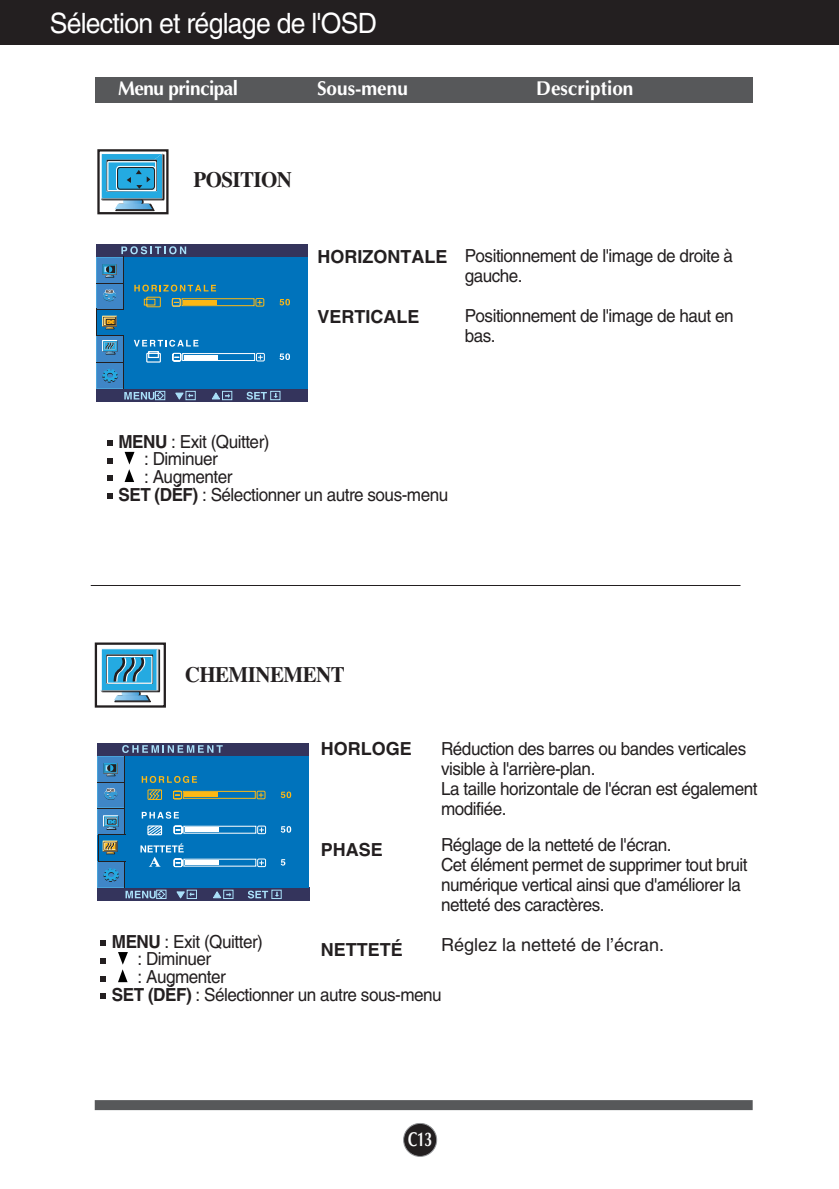
<style>
.page{position:relative;width:839px;height:1189px;background:#fff}
.page>*{position:absolute;margin:0;border:0;box-sizing:border-box;transform-origin:0 0}
.t1{font:28px "Helvetica";letter-spacing:-.03em;color:#fff;scale:.95 1}
.t2{font:700 22px "Times";letter-spacing:-.025em;color:#231f20;scale:.95 1}
.t3{font:700 20px "Optima";color:#fff;scale:.95 1}
.t4{font:700 20px "Optima";letter-spacing:-.03em;color:#fff;scale:.95 1}
.t5{font:700 20px "Optima";color:#fff;scale:.7 1}
.t6{font:18px/20px "Helvetica";letter-spacing:-.03em;color:#231f20;scale:.95 1}
.t7{font:700 18px "Helvetica";color:#231f20}
.t8{font:18px "Helvetica";color:#231f20}
.s1{font-weight:700}
</style>
<div class="page">
<div style="left:403px;top:1123px;width:33px;height:33px;background:#231f20;border-radius:50%"></div>
<div style="left:403px;top:1123px;width:34px;height:34px;border:2px solid #939598;border-radius:50%"></div>
<div style="left:0;top:0;width:839px;height:45px;background:#231f20"></div>
<div style="left:95px;top:1100px;width:657px;height:10px;background:#57585a"></div>
<div style="left:95px;top:77px;width:658px;height:26px;background:#57585a"></div>
<div style="left:98px;top:743px;width:211px;height:13px;background:#34345c"></div>
<div style="left:97px;top:887px;width:212px;height:14px;background:#34345c"></div>
<div style="left:98px;top:756px;width:211px;height:131px;background:#0073bc"></div>
<div style="left:98px;top:782px;width:27px;height:26px;background:#231f20"></div>
<div style="left:98px;top:782px;width:26px;height:25px;background:#3f86c7"></div>
<div style="left:98px;top:756px;width:27px;height:26px;background:#231f20"></div>
<div style="left:98px;top:756px;width:26px;height:25px;background:#3f86c7"></div>
<svg style="left:98px;top:763px;width:26px;height:37px"></svg>
<hr style="left:125px;top:756px;width:1px;height:78px;background:#231f20">
<svg style="left:281px;top:791px;width:10px;height:7px"></svg>
<svg style="left:122px;top:745px;width:101px;height:8px"></svg>
<svg style="left:142px;top:776px;width:124px;height:24px"></svg>
<svg style="left:98px;top:807px;width:193px;height:92px"></svg>
<hr style="left:91px;top:585px;width:649px;height:1px;background:#231f20">
<svg style="left:100px;top:993px;width:6px;height:6px"></svg>
<svg style="left:100px;top:976px;width:6px;height:5px"></svg>
<svg style="left:100px;top:958px;width:6px;height:5px"></svg>
<svg style="left:100px;top:940px;width:6px;height:6px"></svg>
<svg style="left:118px;top:952px;width:10px;height:30px"></svg>
<svg style="left:100px;top:648px;width:60px;height:54px;background:#60a9c8"></svg>
<div style="left:95px;top:642px;width:71px;height:65px;border:2px solid #231f20"></div>
<div style="left:96px;top:244px;width:212px;height:13px;background:#34345c"></div>
<div style="left:96px;top:388px;width:212px;height:13px;background:#34345c"></div>
<div style="left:96px;top:257px;width:212px;height:131px;background:#0073bc"></div>
<div style="left:96px;top:284px;width:28px;height:26px;background:#4aa3da"></div>
<div style="left:97px;top:284px;width:26px;height:25px;background:#3f86c7"></div>
<div style="left:96px;top:336px;width:27px;height:26px;background:#4aa3da"></div>
<div style="left:97px;top:336px;width:26px;height:26px;background:#3f86c7"></div>
<div style="left:96px;top:362px;width:27px;height:26px;background:#4aa3da"></div>
<div style="left:97px;top:363px;width:26px;height:25px;background:#3f86c7"></div>
<svg style="left:279px;top:299px;width:11px;height:6px"></svg>
<svg style="left:279px;top:353px;width:11px;height:7px"></svg>
<div style="left:97px;top:257px;width:27px;height:26px;background:#4aa3da"></div>
<div style="left:97px;top:258px;width:26px;height:25px;background:#3f86c7"></div>
<svg style="left:96px;top:283px;width:27px;height:18px"></svg>
<svg style="left:102px;top:264px;width:14px;height:13px"></svg>
<hr style="left:123px;top:335px;width:1px;height:53px;background:#231f20">
<svg style="left:97px;top:362px;width:26px;height:1px"></svg>
<hr style="left:123px;top:257px;width:1px;height:52px;background:#231f20">
<svg style="left:96px;top:308px;width:28px;height:46px"></svg>
<svg style="left:102px;top:369px;width:16px;height:14px"></svg>
<svg style="left:121px;top:246px;width:65px;height:8px"></svg>
<svg style="left:134px;top:285px;width:131px;height:23px"></svg>
<svg style="left:134px;top:340px;width:131px;height:23px"></svg>
<svg style="left:124px;top:391px;width:156px;height:9px"></svg>
<svg style="left:107px;top:493px;width:6px;height:6px"></svg>
<svg style="left:107px;top:475px;width:6px;height:6px"></svg>
<svg style="left:107px;top:458px;width:6px;height:5px"></svg>
<svg style="left:107px;top:440px;width:6px;height:6px"></svg>
<svg style="left:125px;top:452px;width:9px;height:30px"></svg>
<svg style="left:101px;top:153px;width:63px;height:58px;background:#57a8cb"></svg>
<div style="left:97px;top:149px;width:71px;height:65px;border:2px solid #231f20"></div>
<h1 class="t1" style="left:50px;top:13px;width:346px">Sélection et réglage de l'OSD</h1>
<p class="t4" style="left:118px;top:80px;width:128px">Menu principal</p>
<p class="t3" style="left:317px;top:80px;width:97px">Sous-menu</p>
<p class="t3" style="left:536px;top:80px;width:104px">Description</p>
<p class="t2" style="left:193px;top:171px;width:105px">POSITION</p>
<p class="t7" style="left:317px;top:250px;width:131px">HORIZONTALE</p>
<p class="t7" style="left:317px;top:310px;width:103px">VERTICALE</p>
<p class="t6" style="left:464px;top:247px;width:284px">Positionnement de l'image de droite à gauche.</p>
<p class="t6" style="left:464px;top:307px;width:285px">Positionnement de l'image de haut en bas.</p>
<p class="t6" style="left:118px;top:433px;width:160px"><span class="s1">MENU</span> : Exit (Quitter)</p>
<p class="t6" style="left:144px;top:451px;width:79px">: Diminuer</p>
<p class="t6" style="left:144px;top:468px;width:95px">: Augmenter</p>
<p class="t6" style="left:118px;top:486px;width:349px"><span class="s1">SET (DÉF)</span> : Sélectionner un autre sous-menu</p>
<p class="t2" style="left:185px;top:667px;width:170px">CHEMINEMENT</p>
<p class="t6" style="left:441px;top:741px;width:335px">Réduction des barres ou bandes verticales visible à l'arrière-plan.<br>La taille horizontale de l'écran est également modifiée.</p>
<p class="t6" style="left:441px;top:837px;width:324px">Réglage de la netteté de l'écran.<br>Cet élément permet de supprimer tout bruit numérique vertical ainsi que d'améliorer la netteté des caractères.</p>
<p class="t8" style="left:441px;top:938px;width:225px">Réglez la netteté de l’écran.</p>
<p class="t7" style="left:321px;top:742px;width:92px">HORLOGE</p>
<p class="t7" style="left:321px;top:842px;width:64px">PHASE</p>
<p class="t6" style="left:112px;top:933px;width:160px"><span class="s1">MENU</span> : Exit (Quitter)</p>
<p class="t6" style="left:138px;top:951px;width:79px">: Diminuer</p>
<p class="t6" style="left:138px;top:968px;width:95px">: Augmenter</p>
<p class="t6" style="left:112px;top:986px;width:349px"><span class="s1">SET (DÉF)</span> : Sélectionner un autre sous-menu</p>
<p class="t7" style="left:321px;top:942px;width:83px">NETTETÉ</p>
<p class="t5" style="left:408px;top:1131px;width:36px">C13</p>
</div>
